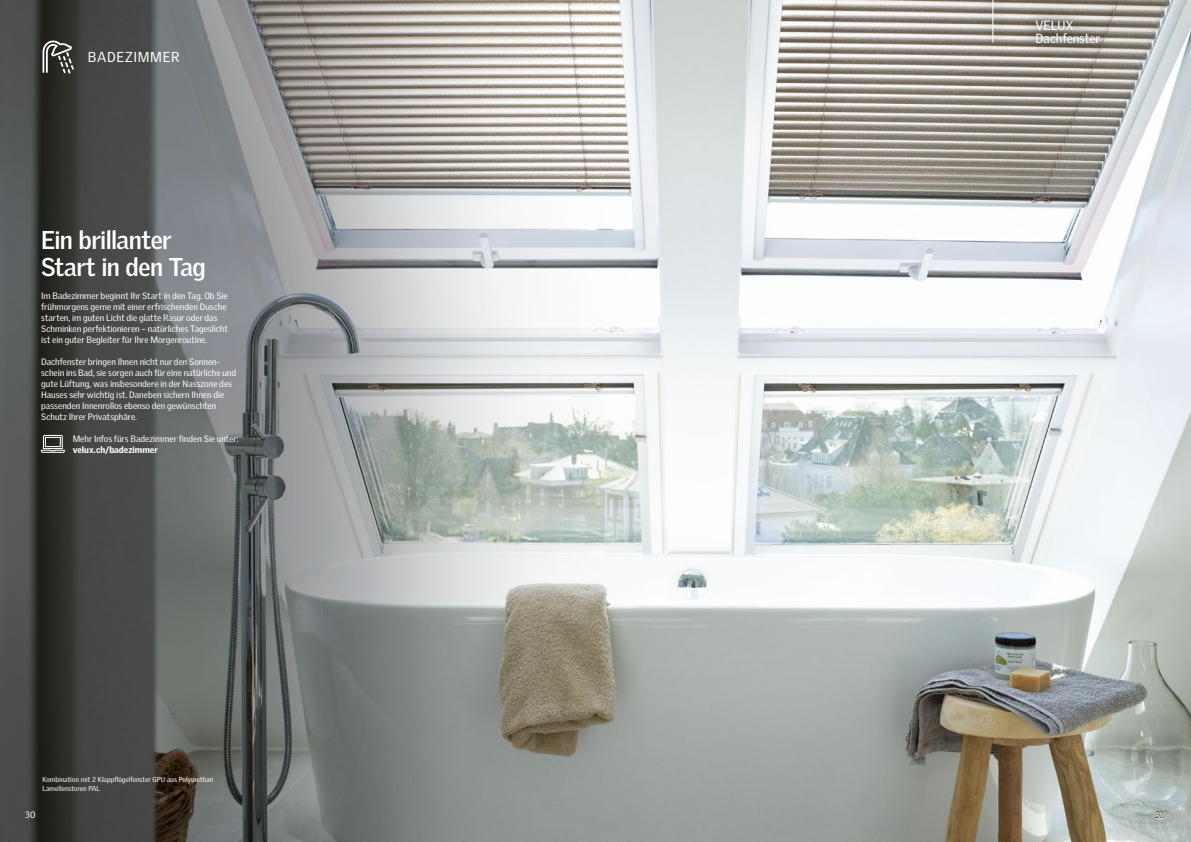
<style>
.page{position:relative;width:1191px;height:842px;background:#fff}
.page>*{position:absolute;margin:0;border:0;box-sizing:border-box;transform-origin:0 0}
.t1{font:700 25px/27px "Velux Gothic";letter-spacing:-.02em;color:#fff}
.t2{font:14px "Velux Gothic";letter-spacing:.045em;color:#fff}
.t3{font:12.9px/12.9px "Velux Gothic";color:#fff}
.t4{font:9px/11px "Velux Gothic";color:#fff}
.t5{font:900 9px "Velux Gothic";color:#fff}
.t6{font:9px "Velux Gothic";color:#000}
.t7{font:7px/9px "Velux Gothic";color:#fff}
</style>
<div class="page">
<img style="left:0;top:0;width:1191px;height:842px">
<svg style="left:43px;top:41px;width:31px;height:33px"></svg>
<svg style="left:977px;top:0;width:136px;height:58px;background:#9f9990"></svg>
<hr style="left:992px;top:0;width:1px;height:43px;background:#fff">
<svg style="left:41px;top:435px;width:24px;height:18px"></svg>
<h2 class="t2" style="left:88px;top:49px;width:93px">BADEZIMMER</h2>
<h1 class="t1" style="left:41px;top:226px;width:166px">Ein brillanter<br>Start in den Tag</h1>
<p class="t4" style="left:41px;top:290px;width:188px">Im Badezimmer beginnt Ihr Start in den Tag. Ob Sie frühmorgens gerne mit einer erfrischenden Dusche starten, im guten Licht die glatte Rasur oder das Schminken perfektionieren – natürliches Tageslicht ist ein guter Begleiter für Ihre Morgenroutine.</p>
<p class="t4" style="left:41px;top:356px;width:196px">Dachfenster bringen Ihnen nicht nur den Sonnen&shy;schein ins Bad, sie sorgen auch für eine natürliche und gute Lüftung, was insbesondere in der Nasszone des Hauses sehr wichtig ist. Daneben sichern Ihnen die passenden Innenrollos ebenso den gewünschten Schutz Ihrer Privatsphäre.</p>
<p class="t4" style="left:73px;top:433px;width:167px">Mehr Infos fürs Badezimmer finden Sie unter:</p>
<p class="t5" style="left:73px;top:444px;width:87px">velux.ch/badezimmer</p>
<p class="t7" style="left:43px;top:775px;width:172px">Kombination mit 2 Klappflügelfenster GPU aus Polyurethan<br>Lamellenstoren PAL</p>
<h3 class="t3" style="left:1035px;top:18px;width:66px">VELUX<br>Dachfenster</h3>
<p class="t4" style="left:25px;top:809px;width:12px">30</p>
<p class="t6" style="left:1155px;top:809px;width:10px">31</p>
</div>
